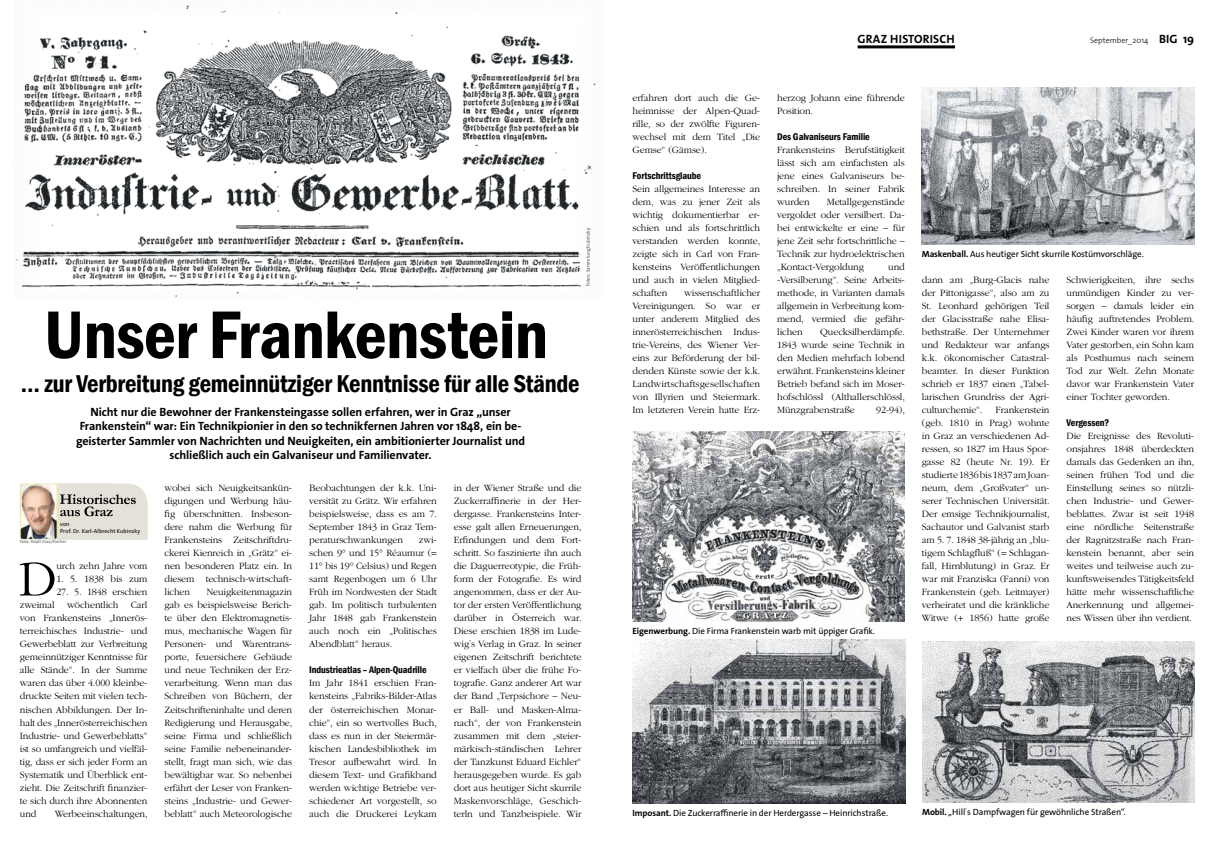
<style>
.page{position:relative;width:1214px;height:851px;background:#fff}
.page>*{position:absolute;margin:0;border:0;box-sizing:border-box;transform-origin:0 0}
.t1{font:600 condensed 69.7px "Franklin Gothic";letter-spacing:-.01em;color:#000}
.t2{font:300 51.7px "ITC Garamond Std";color:#000}
.t3{font:600 condensed 25px "Franklin Gothic";letter-spacing:-.01em;color:#000}
.t4{font:700 12px/14.4px "The Sans Os F";letter-spacing:-.01em;color:#000;text-align:center}
.t5{font:700 12px "The Sans Os F";letter-spacing:.02em;color:#000}
.t6{font:300 10px/13px "ITC Garamond Std";letter-spacing:-.01em;color:#000;text-align:justify}
.t7{font:9px "The Sans Os F";letter-spacing:-.01em;color:#000}
.t8{font:300 8px "The Sans Os F";color:#000}
.t9{font:5.8px/6.9px "The Sans Os F";letter-spacing:.015em;color:#000}
.t10{font:5px "The Sans Os F";color:#58595b}
.t11{font:4.4px "The Sans Os F";color:#58595b}
.s1{font-family:"Franklin Gothic";font-weight:600;font-stretch:condensed}
.s2{font-size:9px}
.s3{font-weight:700;font-size:12px}
.s4{font-weight:700}
.s5{font-style:italic}
.s6{font-family:"ITC Garamond Std";font-weight:300}
</style>
<div class="page">
<img style="left:16px;top:5px;width:580px;height:292px">
<img style="left:921px;top:88px;width:273px;height:156px">
<img style="left:632px;top:639px;width:273px;height:164px">
<img style="left:922px;top:641px;width:272px;height:161px">
<img style="left:632px;top:431px;width:272px;height:190px">
<svg style="left:20px;top:483px;width:127px;height:56px"></svg>
<hr style="left:857px;top:45px;width:97px;height:3px;background:#000">
<p class="t10" style="left:584px;top:286px;width:60px;rotate:-90deg">Fotos: Sammlung Kubinzky</p>
<p class="t1" style="left:44px;top:288px;width:505px">Unser Frankenstein</p>
<p class="t3" style="left:21px;top:366px;width:560px">… zur Verbreitung gemeinnütziger Kenntnisse für alle Stände</p>
<p class="t4" style="left:76px;top:404px;width:450px">Nicht nur die Bewohner der Frankensteingasse sollen erfahren, wer in Graz „unser Frankenstein“ war: Ein Technikpionier in den so technikfernen Jahren vor 1848, ein be&shy;geisterter Sammler von Nachrichten und Neuigkeiten, ein ambitionierter Journalist und schließlich auch ein Galvaniseur und Familienvater.</p>
<p class="t9" style="left:60px;top:520px;width:82px">von<br>Prof. Dr. Karl-Albrecht Kubinzky</p>
<p class="t11" style="left:20px;top:539px;width:48px">Foto: Stadt Graz/Fischer</p>
<p class="t2" style="left:19px;top:551px;width:40px">D</p>
<p class="t6" style="left:56px;top:559px;width:93px">urch zehn Jahre vom</p>
<p class="t6" style="left:56px;top:572px;width:93px">1. 5. 1838 bis zum</p>
<p class="t6" style="left:20px;top:585px;width:129px;text-indent:36px">27. 5. 1848 erschien zweimal wöchentlich Carl von Frankensteins „Innerös&shy;terreichisches Industrie- und Gewerbeblatt zur Verbreitung gemeinnütziger Kenntnisse für alle Stände“. In der Summe waren das über 4.000 kleinbe&shy;druckte Seiten mit vielen tech&shy;nischen Abbildungen. Der In&shy;halt des „Innerösterreichischen Industrie- und Gewerbeblatts“ ist so umfangreich und vielfäl&shy;tig, dass er sich jeder Form an Systematik und Überblick ent&shy;zieht. Die Zeitschrift finanzier&shy;te sich durch ihre Abonnenten und</p>
<p class="t6" style="left:55px;top:806px;width:94px">Werbeeinschaltungen,</p>
<p class="t6" style="left:164px;top:481px;width:129px">wobei sich Neuigkeitsankün&shy;digungen und Werbung häu&shy;fig überschnitten. Insbeson&shy;dere nahm die Werbung für Frankensteins Zeitschriftdru&shy;ckerei Kienreich in „Grätz“ ei&shy;nen besonderen Platz ein. In diesem technisch-wirtschaft&shy;lichen</p>
<p class="t6" style="left:164px;top:585px;width:129px;text-indent:42px">Neuigkeitenmagazin gab es beispielsweise Berich&shy;te über den Elektromagnetis&shy;mus, mechanische Wagen für Personen- und Warentrans&shy;porte, feuersichere Gebäude und neue Techniken der Erz&shy;verarbeitung. Wenn man das Schreiben von Büchern, der Zeitschrifteninhalte und deren Redigierung und Herausgabe, seine Firma und schließlich seine Familie nebeneinander&shy;stellt, fragt man sich, wie das bewältigbar war. So nebenbei erfährt der Leser von Franken&shy;steins „Industrie- und Gewer&shy;beblatt“ auch Meteorologische</p>
<p class="t6" style="left:309px;top:481px;width:129px">Beobachtungen der k.k. Uni&shy;versität zu Grätz. Wir erfahren beispielsweise, dass es am 7.<br>September 1843 in Graz Tem&shy;peraturschwankungen</p>
<p class="t6" style="left:309px;top:533px;width:129px;text-indent:110px">zwi&shy;schen 9° und 15° Réaumur (= 11° bis 19° Celsius) und Regen samt Regenbogen um 6 Uhr Früh im Nordwesten der Stadt gab. Im politisch turbulenten Jahr 1848 gab Frankenstein auch noch ein „Politisches Abendblatt“ heraus.</p>
<p class="t6" style="left:309px;top:663px;width:129px;text-align:left"><span class="s1">Industrieatlas – Alpen-Quadrille<br></span>Im Jahr 1841 erschien Fran&shy;kensteins „Fabriks-Bilder-Atlas der österreichischen Monar&shy;chie“, ein so wertvolles Buch, dass es nun in der Steiermär&shy;kischen Landesbibliothek im<br>Tresor aufbewahrt wird. In diesem Text- und Grafikband werden wichtige Betriebe ver&shy;schiedener Art vorgestellt, so auch die Druckerei Leykam</p>
<p class="t6" style="left:454px;top:481px;width:129px">in der Wiener Straße und die Zuckerraffinerie in der Her&shy;dergasse. Frankensteins Inter&shy;esse galt allen Erneuerungen, Erfindungen und dem Fort&shy;schritt. So faszinierte ihn auch die Daguerreotypie, die Früh&shy;form der Fotografie. Es wird angenommen, dass er der Au&shy;tor der ersten Veröffentlichung darüber in Österreich war.<br>Diese erschien 1838 im Lude&shy;wig<span class="s2">’</span>s Verlag in Graz. In seiner eigenen Zeitschrift berichtete er vielfach über die frühe Fo&shy;tografie. Ganz anderer Art war der Band „Terpsichore – Neu&shy;er Ball- und Masken-Alma&shy;nach“, der von Frankenstein zusammen mit dem „steier&shy;märkisch-ständischen Lehrer der Tanzkunst Eduard Eichler“ herausgegeben wurde. Es gab dort aus heutiger Sicht skurrile Maskenvorschläge, Geschich&shy;terln und Tanzbeispiele. Wir</p>
<p class="t5" style="left:857px;top:31px;width:99px">GRAZ HISTORISCH</p>
<p class="t8" style="left:1089px;top:35px;width:105px">September_2014 <span class="s3">BIG 19</span></p>
<p class="t6" style="left:632px;top:91px;width:129px">erfahren dort auch die Ge&shy;heimnisse der Alpen-Quad&shy;rille, so der zwölfte Figuren&shy;wechsel mit dem Titel „Die Gemse“ (Gämse).</p>
<p class="t6" style="left:632px;top:169px;width:129px;text-align:left"><span class="s1">Fortschrittsglaube<br></span>Sein allgemeines Interesse an dem, was zu jener Zeit als wichtig dokumentierbar er&shy;schien und als fortschrittlich verstanden werden konnte, zeigte sich in Carl von Fran&shy;kensteins Veröffentlichungen und auch in vielen Mitglied&shy;schaften</p>
<p class="t6" style="left:632px;top:286px;width:129px;text-indent:52px">wissenschaftlicher Vereinigungen. So war er unter anderem Mitglied des innerösterreichischen Indus&shy;trie-Vereins, des Wiener Ver&shy;eins zur Beförderung der bil&shy;denden Künste sowie der k.k.<br>Landwirtschaftsgesellschaften von Illyrien und Steiermark.<br>Im letzteren Verein hatte Erz-</p>
<p class="t6" style="left:777px;top:91px;width:129px">herzog Johann eine führende<br>Position.</p>
<p class="t6" style="left:777px;top:130px;width:129px;text-align:left"><span class="s1">Des Galvaniseurs Familie<br></span>Frankensteins Berufstätigkeit lässt sich am einfachsten als jene eines Galvaniseurs be&shy;schreiben. In seiner Fabrik wurden</p>
<p class="t6" style="left:777px;top:195px;width:129px;text-indent:50px">Metallgegenstände vergoldet oder versilbert. Da&shy;bei entwickelte er eine – für jene Zeit sehr fortschrittliche – Technik zur hydroelektrischen „Kontact-Vergoldung</p>
<p class="t6" style="left:777px;top:260px;width:129px;text-indent:111px">und -Versilberung“. Seine Arbeits&shy;methode, in Varianten damals allgemein in Verbreitung kom&shy;mend, vermied die gefähr&shy;lichen</p>
<p class="t6" style="left:777px;top:325px;width:129px;text-indent:43px">Quecksilberdämpfe.<br>1843 wurde seine Technik in den Medien mehrfach lobend erwähnt. Frankensteins kleiner Betrieb befand sich im Moser&shy;hofschlössl (Althallerschlössl, Münzgrabenstraße</p>
<p class="t6" style="left:876px;top:403px;width:30px">92-94),</p>
<p class="t7" style="left:921px;top:248px;width:223px"><span class="s4">Maskenball.</span> Aus heutiger Sicht skurrile Kostümvorschläge.</p>
<p class="t6" style="left:921px;top:273px;width:129px">dann am „Burg-Glacis nahe der Pittonigasse“, also am zu St. Leonhard gehörigen Teil der Glacisstraße nahe Elisa&shy;bethstraße. Der Unternehmer und Redakteur war anfangs k.k. ökonomischer Catastral&shy;beamter. In dieser Funktion schrieb er 1837 einen „Tabel&shy;larischen Grundriss der Agri&shy;culturchemie“.</p>
<p class="t6" style="left:921px;top:403px;width:129px;text-indent:74px">Frankenstein (geb. 1810 in Prag) wohnte in Graz an verschiedenen Ad&shy;ressen, so 1827 im Haus Spor&shy;gasse 82 (heute Nr. 19). Er studierte 1836 bis 1837 am Joan&shy;neum, dem „Großvater“ un&shy;serer Technischen Universität.<br>Der emsige Technikjournalist, Sachautor und Galvanist starb am 5. 7. 1848 38-jährig an „blu&shy;tigem Schlagfluß“ (= Schlagan&shy;fall, Hirnblutung) in Graz. Er war mit Franziska (Fanni) von Frankenstein (geb. Leitmayer) verheiratet und die kränkliche Witwe (+ 1856) hatte große</p>
<p class="t6" style="left:1066px;top:273px;width:129px">Schwierigkeiten, ihre sechs unmündigen Kinder zu ver&shy;sorgen – damals leider ein häufig auftretendes Problem.<br>Zwei Kinder waren vor ihrem Vater gestorben, ein Sohn kam als Posthumus nach seinem Tod zur Welt. Zehn Monate davor war Frankenstein Vater einer Tochter geworden.</p>
<p class="t6" style="left:1066px;top:416px;width:129px;text-align:left"><span class="s1">Vergessen?<br></span>Die Ereignisse des Revoluti&shy;onsjahres 1848 überdeckten damals das Gedenken an ihn, seinen frühen Tod und die<br>Einstellung seines so nützli&shy;chen Industrie- und Gewer&shy;beblattes. Zwar ist seit 1948 eine nördliche Seitenstraße der Ragnitzstraße nach Fran&shy;kenstein benannt, aber sein weites und teilweise auch zu&shy;kunftsweisendes Tätigkeitsfeld hätte mehr wissenschaftliche<br>Anerkennung und allgemei&shy;nes Wissen über ihn verdient.</p>
<p class="t7" style="left:632px;top:625px;width:244px"><span class="s4">Eigenwerbung.</span> Die Firma Frankenstein warb mit üppiger Grafik.</p>
<p class="t7" style="left:632px;top:807px;width:257px"><span class="s4">Imposant.</span> Die Zuckerraffinerie in der Herdergasse – Heinrichstraße.</p>
<p class="t7" style="left:922px;top:806px;width:205px"><span class="s4">Mobil.</span> <span class="s5">„</span>Hill<span class="s6">’</span>s Dampfwagen für gewöhnliche Straßen“.</p>
</div>
